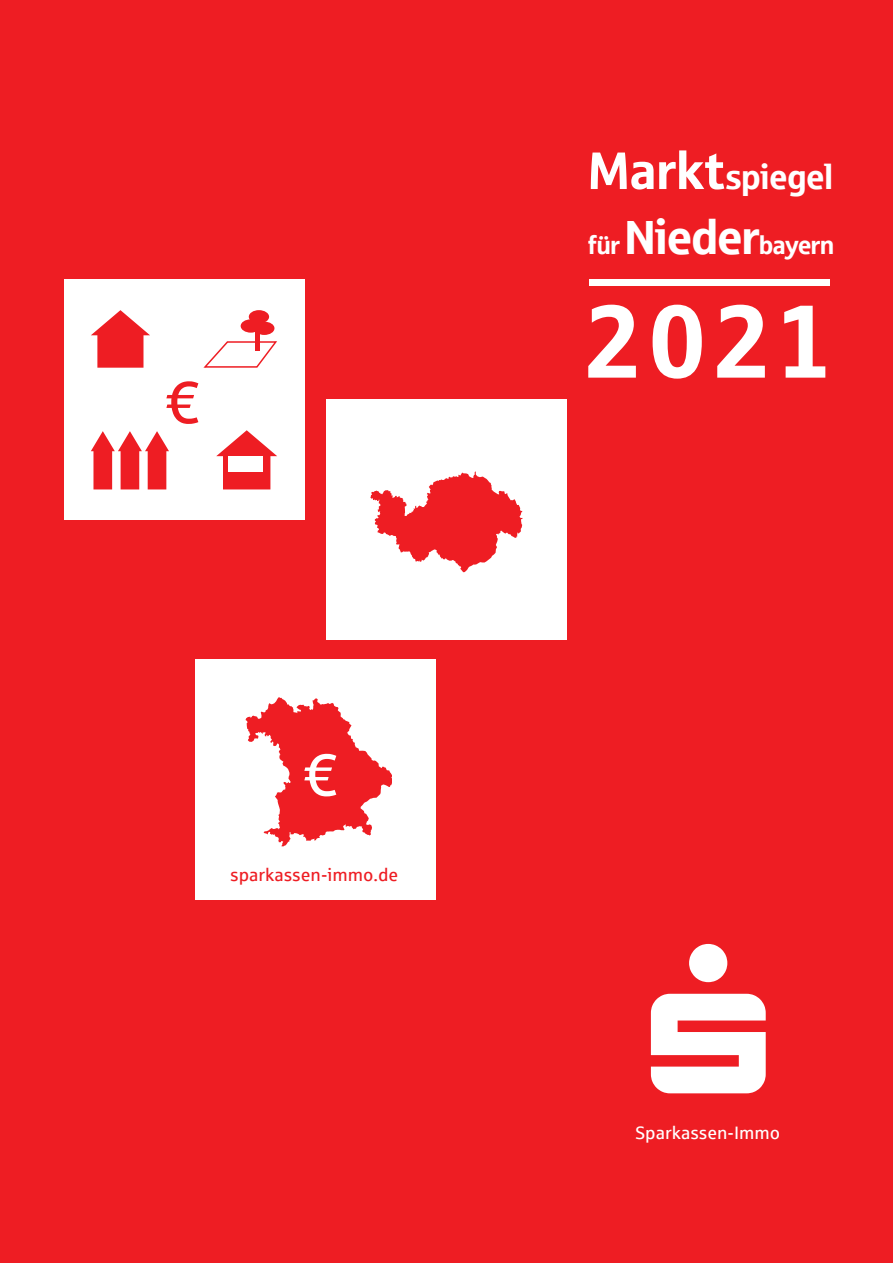
<style>
.page{position:relative;width:893px;height:1263px;background:#ee1d23}
.page>*{position:absolute;margin:0;border:0;box-sizing:border-box;transform-origin:0 0}
.t1{font:103.5px "Sparkasse Head";color:#fff}
.t2{font:34.5px "Sparkasse Head";color:#fff}
.t3{font:25.5px "Sparkasse Head";letter-spacing:-.01em;color:#fff}
.t4{font:18px "Sparkasse Rg";color:#ee1d23}
.t5{font:18px "Sparkasse Rg";color:#fff}
.s1{font-size:52.5px}
.s2{font-size:48px}
</style>
<div class="page">
<div style="left:195px;top:659px;width:241px;height:241px;background:#fff"></div>
<div style="left:64px;top:279px;width:241px;height:241px;background:#fff"></div>
<svg style="left:166px;top:381px;width:32px;height:43px"></svg>
<svg style="left:203px;top:341px;width:74px;height:27px"></svg>
<div style="left:255px;top:327px;width:5px;height:24px;background:#ee1d23"></div>
<div style="left:241px;top:319px;width:20px;height:14px;background:#ee1d23;border-radius:50%"></div>
<div style="left:249px;top:310px;width:20px;height:13px;background:#ee1d23;border-radius:50%"></div>
<div style="left:254px;top:322px;width:20px;height:13px;background:#ee1d23;border-radius:50%"></div>
<svg style="left:91px;top:310px;width:59px;height:58px"></svg>
<svg style="left:91px;top:431px;width:78px;height:58px"></svg>
<svg style="left:216px;top:430px;width:61px;height:59px"></svg>
<div style="left:229px;top:457px;width:34px;height:15px;background:#fff"></div>
<svg style="left:651px;top:944px;width:115px;height:149px"></svg>
<svg style="left:245px;top:697px;width:147px;height:150px"></svg>
<div style="left:326px;top:399px;width:241px;height:241px;background:#fff"></div>
<div style="left:589px;top:279px;width:240px;height:6px;background:#fff"></div>
<svg style="left:370px;top:471px;width:153px;height:101px"></svg>
<h2 class="t2" style="left:588px;top:155px;width:246px"><span class="s1">Markt</span>spiegel</h2>
<h3 class="t3" style="left:588px;top:228px;width:247px">für <span class="s2">Nieder</span>bayern</h3>
<h1 class="t1" style="left:585px;top:275px;width:248px">2021</h1>
<p class="t4" style="left:230px;top:864px;width:170px">sparkassen-immo.de</p>
<p class="t5" style="left:635px;top:1121px;width:146px">Sparkassen-Immo</p>
</div>
